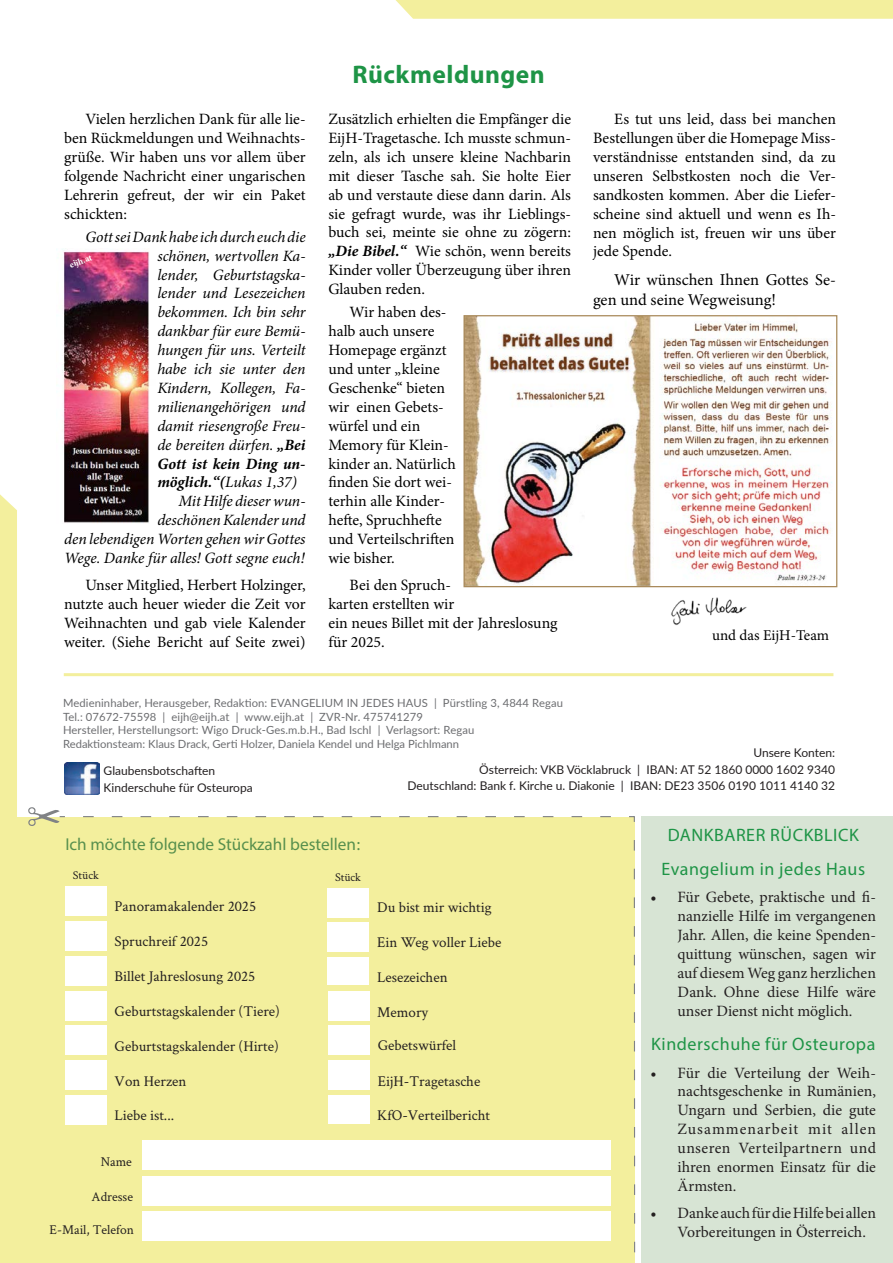
<style>
.page{position:relative;width:893px;height:1263px;background:#fff}
.page>*{position:absolute;margin:0;border:0;box-sizing:border-box;transform-origin:0 0}
.HL__Comfortaa_bold{font:700 25.5px "Myriad Hebrew";letter-spacing:.02em;color:#1e9446}
.Author{font:18px "Myriad Hebrew";letter-spacing:.03em;color:#1e9446}
.t1{font:17.25px "Myriad Hebrew";color:#578f4d}
.t2{font:16.5px/19.8px "Minion Pro";color:#000}
.t3{font:15.75px/18.9px "Minion Pro";color:#000;text-align:justify}
.t4{font:italic 15.75px/18.9px "Minion Pro";letter-spacing:-.005em;color:#000;text-align:justify}
.t5{font:15.75px/18.9px "Minion Pro";color:#231f20;text-align:justify}
.t6{font:15px "Crimson Text";color:#231f20}
.t7{font:15px "Minion Pro";color:#000}
.t8{font:13.5px "Crimson Text";color:#231f20}
.t9{font:12px "Lato";color:#231f20}
.t10{font:12px "Crimson Text";color:#231f20}
.Einf__Abs{font:11.25px "Lato";letter-spacing:.01em;color:#6c6d70}
.t11{font:700 9px "Minion Pro";color:#fff}
.s1{font-weight:700}
.s2{font-weight:700;font-style:italic}
</style>
<div class="page">
<div style="left:0;top:817px;width:635px;height:446px;background:#f3ef9d"></div>
<svg style="left:28px;top:807px;width:32px;height:19px"></svg>
<svg style="left:59px;top:815px;width:577px;height:438px"></svg>
<div style="left:641px;top:816px;width:252px;height:447px;background:#d7e4d4"></div>
<svg style="left:395px;top:0;width:498px;height:19px;background:#f3efa0"></svg>
<div style="left:0;top:494px;width:17px;height:323px;background:#f3ef9d"></div>
<img style="left:62px;top:249px;width:88px;height:274px">
<hr style="left:64px;top:673px;width:769px;height:3px;background:#f3ef9d">
<div style="left:65px;top:886px;width:41px;height:30px;background:#fff"></div>
<div style="left:65px;top:1095px;width:41px;height:30px;background:#fff"></div>
<div style="left:65px;top:1025px;width:41px;height:30px;background:#fff"></div>
<div style="left:65px;top:956px;width:41px;height:29px;background:#fff"></div>
<div style="left:65px;top:1060px;width:41px;height:30px;background:#fff"></div>
<div style="left:65px;top:991px;width:41px;height:29px;background:#fff"></div>
<div style="left:65px;top:921px;width:41px;height:30px;background:#fff"></div>
<div style="left:328px;top:888px;width:41px;height:29px;background:#fff"></div>
<div style="left:328px;top:1095px;width:41px;height:29px;background:#fff"></div>
<div style="left:328px;top:1025px;width:41px;height:29px;background:#fff"></div>
<div style="left:328px;top:957px;width:41px;height:28px;background:#fff"></div>
<div style="left:328px;top:1060px;width:41px;height:30px;background:#fff"></div>
<div style="left:328px;top:991px;width:41px;height:29px;background:#fff"></div>
<div style="left:328px;top:922px;width:41px;height:30px;background:#fff"></div>
<div style="left:142px;top:1140px;width:468px;height:30px;background:#fff"></div>
<div style="left:142px;top:1176px;width:468px;height:30px;background:#fff"></div>
<div style="left:142px;top:1211px;width:468px;height:30px;background:#fff"></div>
<img style="left:64px;top:763px;width:35px;height:32px">
<img style="left:671px;top:597px;width:76px;height:28px">
<img style="left:465px;top:317px;width:367px;height:268px">
<div style="left:463px;top:315px;width:374px;height:272px;border:1px solid #a98a5b"></div>
<p class="t3" style="left:64px;top:110px;width:243px;text-indent:21px">Vielen herzlichen Dank für alle lie&shy;ben Rückmeldungen und Weihnachts&shy;grüße. Wir haben uns vor allem über folgende Nachricht einer ungarischen Lehrerin gefreut, der wir ein Paket schickten:</p>
<p class="t4" style="left:157px;top:227px;width:150px;text-indent:-72px">Gott sei Dank habe ich durch euch die schönen, wertvollen Ka&shy;lender, Geburtstagska&shy;lender und Lesezeichen bekommen. Ich bin sehr dankbar für eure Bemü&shy;hungen für uns. Verteilt habe ich sie unter den Kindern, Kollegen, Fa&shy;milienangehörigen und damit riesengroße Freu&shy;de bereiten dürfen. <span class="s1">„Bei Gott ist kein Ding un&shy;möglich.“(</span>Lukas 1,37)</p>
<p class="t4" style="left:64px;top:492px;width:243px;text-align:right">Mit Hilfe dieser wun-<br>deschönen Kalender und<br>den lebendigen Worten gehen wir Gottes<br>Wege. Danke für alles! Gott segne euch!</p>
<p class="t3" style="left:64px;top:576px;width:243px;text-indent:21px">Unser Mitglied, Herbert Holzinger, nutzte auch heuer wieder die Zeit vor Weihnachten und gab viele Kalender weiter. (Siehe Bericht auf Seite zwei)</p>
<p class="t11" style="left:68px;top:259px;width:25px;rotate:-20deg">eijh.at</p>
<p class="HL__Comfortaa_bold" style="left:352px;top:60px;width:194px">Rückmeldungen</p>
<p class="t3" style="left:328px;top:110px;width:244px">Zusätzlich erhielten die Empfänger die EijH-Tragetasche. Ich musste schmun&shy;zeln, als ich unsere kleine Nachbarin mit dieser Tasche sah. Sie holte Eier ab und verstaute diese dann darin. Als sie gefragt wurde, was ihr Lieblings&shy;buch sei, meinte sie ohne zu zögern: <span class="s2">„Die Bibel.“</span> Wie schön, wenn bereits Kinder voller Überzeugung über ihren Glauben reden.</p>
<p class="t3" style="left:328px;top:303px;width:129px;text-align:left;text-indent:21px">Wir haben des&shy;halb auch unsere<br>Homepage ergänzt und unter „kleine<br>Geschenke“ bieten wir einen Gebets&shy;würfel und ein<br>Memory für Klein&shy;kinder an. Natürlich finden Sie dort wei&shy;terhin alle Kinder&shy;hefte, Spruchhefte und Verteilschriften wie bisher.</p>
<p class="t3" style="left:328px;top:576px;width:231px;text-align:left;text-indent:21px">Bei den Spruch-<br>karten erstellten wir<br>ein neues Billet mit der Jahreslosung für 2025.</p>
<p class="t3" style="left:593px;top:110px;width:244px;text-indent:21px">Es tut uns leid, dass bei manchen Bestellungen über die Homepage Miss&shy;verständnisse entstanden sind, da zu unseren Selbstkosten noch die Ver&shy;sandkosten kommen. Aber die Liefer&shy;scheine sind aktuell und wenn es Ih&shy;nen möglich ist, freuen wir uns über jede Spende.</p>
<p class="t2" style="left:593px;top:270px;width:244px;text-indent:21px">Wir wünschen Ihnen Gottes Se&shy;gen und seine Wegweisung!</p>
<p class="t7" style="left:712px;top:625px;width:118px">und das EijH-Team</p>
<p class="Einf__Abs" style="left:63px;top:695px;width:501px">Medieninhaber, Herausgeber, Redaktion: EVANGELIUM IN JEDES HAUS | Pürstling 3, 4844 Regau</p>
<p class="Einf__Abs" style="left:63px;top:709px;width:361px">Tel.: 07672-75598 | eijh@eijh.at | www.eijh.at | ZVR-Nr. 475741279</p>
<p class="Einf__Abs" style="left:63px;top:722px;width:413px">Hersteller, Herstellungsort: Wigo Druck-Ges.m.b.H., Bad Ischl | Verlagsort: Regau</p>
<p class="Einf__Abs" style="left:63px;top:736px;width:398px">Redaktionsteam: Klaus Drack, Gerti Holzer, Daniela Kendel und Helga Pichlmann</p>
<p class="t9" style="left:753px;top:744px;width:83px">Unsere Konten:</p>
<p class="t9" style="left:479px;top:761px;width:357px">Österreich: VKB Vöcklabruck | IBAN: AT 52 1860 0000 1602 9340</p>
<p class="t9" style="left:407px;top:777px;width:429px">Deutschland: Bank f. Kirche u. Diakonie | IBAN: DE23 3506 0190 1011 4140 32</p>
<p class="t9" style="left:104px;top:762px;width:113px">Glaubensbotschaften</p>
<p class="t9" style="left:104px;top:779px;width:151px">Kinderschuhe für Osteuropa</p>
<p class="t1" style="left:65px;top:835px;width:297px">Ich möchte folgende Stückzahl bestellen:</p>
<p class="t10" style="left:73px;top:867px;width:28px">Stück</p>
<p class="t6" style="left:115px;top:896px;width:143px">Panoramakalender 2025</p>
<p class="t10" style="left:335px;top:868px;width:28px">Stück</p>
<p class="t6" style="left:115px;top:931px;width:95px">Spruchreif 2025</p>
<p class="t6" style="left:115px;top:966px;width:142px">Billet Jahreslosung 2025</p>
<p class="t6" style="left:115px;top:1001px;width:167px">Geburtstagskalender (Tiere)</p>
<p class="t6" style="left:115px;top:1036px;width:166px">Geburtstagskalender (Hirte)</p>
<p class="t6" style="left:115px;top:1070px;width:73px">Von Herzen</p>
<p class="t6" style="left:115px;top:1105px;width:61px">Liebe ist...</p>
<p class="t8" style="left:101px;top:1152px;width:33px">Name</p>
<p class="t8" style="left:92px;top:1188px;width:43px">Adresse</p>
<p class="t8" style="left:50px;top:1220px;width:86px">E-Mail, Telefon</p>
<p class="t6" style="left:377px;top:897px;width:116px">Du bist mir wichtig</p>
<p class="t6" style="left:377px;top:932px;width:126px">Ein Weg voller Liebe</p>
<p class="t6" style="left:377px;top:967px;width:72px">Lesezeichen</p>
<p class="t6" style="left:377px;top:1002px;width:53px">Memory</p>
<p class="t6" style="left:378px;top:1035px;width:80px">Gebetswürfel</p>
<p class="t6" style="left:378px;top:1071px;width:104px">EijH-Tragetasche</p>
<p class="t6" style="left:377px;top:1104px;width:114px">KfO-Verteilbericht</p>
<p class="Author" style="left:668px;top:825px;width:193px">DANKBARER RÜCKBLICK</p>
<p class="Author" style="left:661px;top:859px;width:205px">Evangelium in jedes Haus</p>
<p class="t5" style="left:678px;top:888px;width:200px;text-indent:-27px">• Für Gebete, praktische und fi&shy;nanzielle Hilfe im vergangenen Jahr. Allen, die keine Spenden&shy;quittung wünschen, sagen wir auf diesem Weg ganz herzlichen Dank. Ohne diese Hilfe wäre unser Dienst nicht möglich.</p>
<p class="Author" style="left:651px;top:1034px;width:226px">Kinderschuhe für Osteuropa</p>
<p class="t5" style="left:678px;top:1063px;width:200px;text-indent:-27px">• Für die Verteilung der Weih&shy;nachtsgeschenke in Rumänien, Ungarn und Serbien, die gute Zusammenarbeit mit allen unseren Verteilpartnern und ihren enormen Einsatz für die Ärmsten.</p>
<p class="t5" style="left:678px;top:1204px;width:200px;text-indent:-27px">• Danke auch für die Hilfe bei allen<br>Vorbereitungen in Österreich.</p>
</div>
